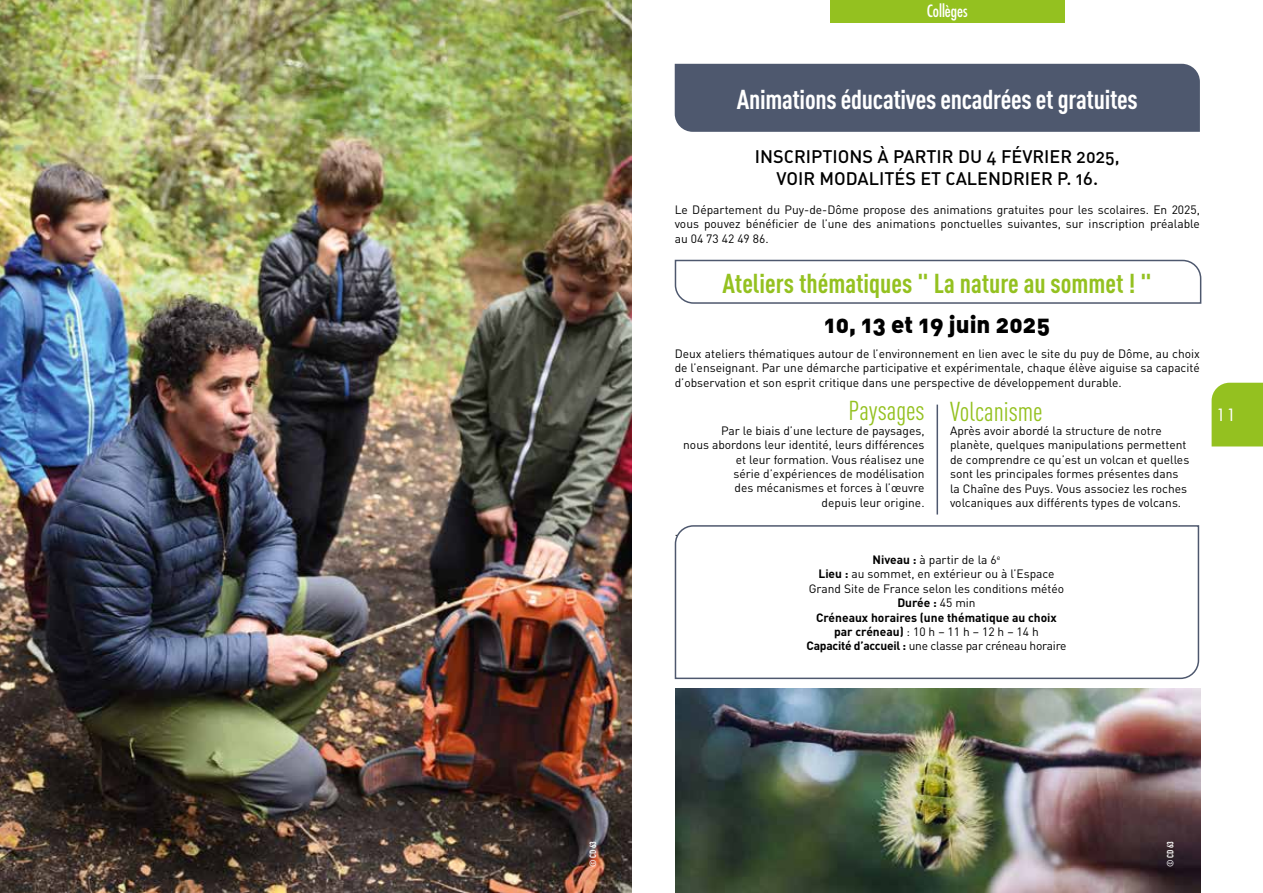
<style>
.page{position:relative;width:1263px;height:893px;background:#fff}
.page>*{position:absolute;margin:0;border:0;box-sizing:border-box;transform-origin:0 0}
.t1{font:700 27px "DIN Cond";letter-spacing:-.01em;color:#fff}
.t2{font:700 27px "DIN Cond";color:#94c120}
.t3{font:27px "DIN Cond";color:#94c120}
.t4{font:24px "DIN Black Alternate";color:#000}
.t5{font:18px/21.6px "DIN Medium Alternate";color:#000;text-align:center}
.t6{font:condensed 16.5px "Futura";color:#fff}
.t7{font:16.5px "Futura";color:#fff}
.t8{font:12px/14.4px "DIN";color:#000;text-align:justify}
.t9{font:700 9px "DIN Cond";color:#fff}
.s1{font-weight:700}
</style>
<div class="page">
<div style="left:1211px;top:383px;width:52px;height:63px;background:#94c120"></div>
<div style="left:830px;top:0;width:234px;height:23px;background:#94c120"></div>
<img style="left:0;top:0;width:631px;height:893px">
<div style="left:675px;top:64px;width:525px;height:68px;background:#4e586e"></div>
<svg style="left:674px;top:259px;width:528px;height:45px"></svg>
<hr style="left:936px;top:405px;width:2px;height:109px;background:#4e586e">
<svg style="left:674px;top:525px;width:526px;height:155px"></svg>
<img style="left:675px;top:689px;width:525px;height:204px">
<p class="t9" style="left:587px;top:867px;width:28px;rotate:-90deg">© CD 63</p>
<h3 class="t6" style="left:927px;top:1px;width:42px">Collèges</h3>
<h1 class="t1" style="left:737px;top:83px;width:403px">Animations éducatives encadrées et gratuites</h1>
<h3 class="t5" style="left:755px;top:146px;width:366px">INSCRIPTIONS À PARTIR DU 4 FÉVRIER 2025,<br>VOIR MODALITÉS ET CALENDRIER P. 16.</h3>
<p class="t8" style="left:675px;top:202px;width:527px">Le Département du Puy-de-Dôme propose des animations gratuites pour les scolaires. En 2025, vous pouvez bénéficier de l’une des animations ponctuelles suivantes, sur inscription préalable au 04 73 42 49 86.</p>
<h1 class="t2" style="left:722px;top:267px;width:431px">Ateliers thématiques " La nature au sommet ! "</h1>
<h2 class="t4" style="left:824px;top:308px;width:228px">10, 13 et 19 juin 2025</h2>
<p class="t8" style="left:675px;top:346px;width:527px">Deux ateliers thématiques autour de l’environnement en lien avec le site du puy de Dôme, au choix de l’enseignant. Par une démarche participative et expérimentale, chaque élève aiguise sa capacité d’observation et son esprit critique dans une perspective de développement durable.</p>
<h1 class="t3" style="left:849px;top:395px;width:77px">Paysages</h1>
<p class="t8" style="left:683px;top:423px;width:243px;text-align:right">Par le biais d’une lecture de paysages,<br>nous abordons leur identité, leurs différences et leur formation. Vous réalisez une<br>série d’expériences de modélisation<br>des mécanismes et forces à l’œuvre<br>depuis leur origine.</p>
<p class="t8" style="left:675px;top:524px;width:5px">.</p>
<p class="t8" style="left:806px;top:552px;width:261px;text-align:center"><span class="s1">Niveau :</span> à partir de la 6<sup>e<br></sup><span class="s1">Lieu :</span> au sommet, en extérieur ou à l’Espace Grand Site de France selon les conditions météo <span class="s1">Durée :</span> 45 min<br><span class="s1">Créneaux horaires (une thématique au choix par créneau)</span> : 10 h – 11 h – 12 h – 14 h<br><span class="s1">Capacité d’accueil :</span> une classe par créneau horaire</p>
<h1 class="t3" style="left:950px;top:395px;width:94px">Volcanisme</h1>
<p class="t8" style="left:950px;top:423px;width:241px;text-align:left">Après avoir abordé la structure de notre planète, quelques manipulations permettent de comprendre ce qu’est un volcan et quelles sont les principales formes présentes dans la Chaîne des Puys. Vous associez les roches volcaniques aux différents types de volcans.</p>
<h3 class="t7" style="left:1216px;top:404px;width:22px">11</h3>
<p class="t9" style="left:1165px;top:867px;width:28px;rotate:-90deg">© CD 63</p>
</div>
